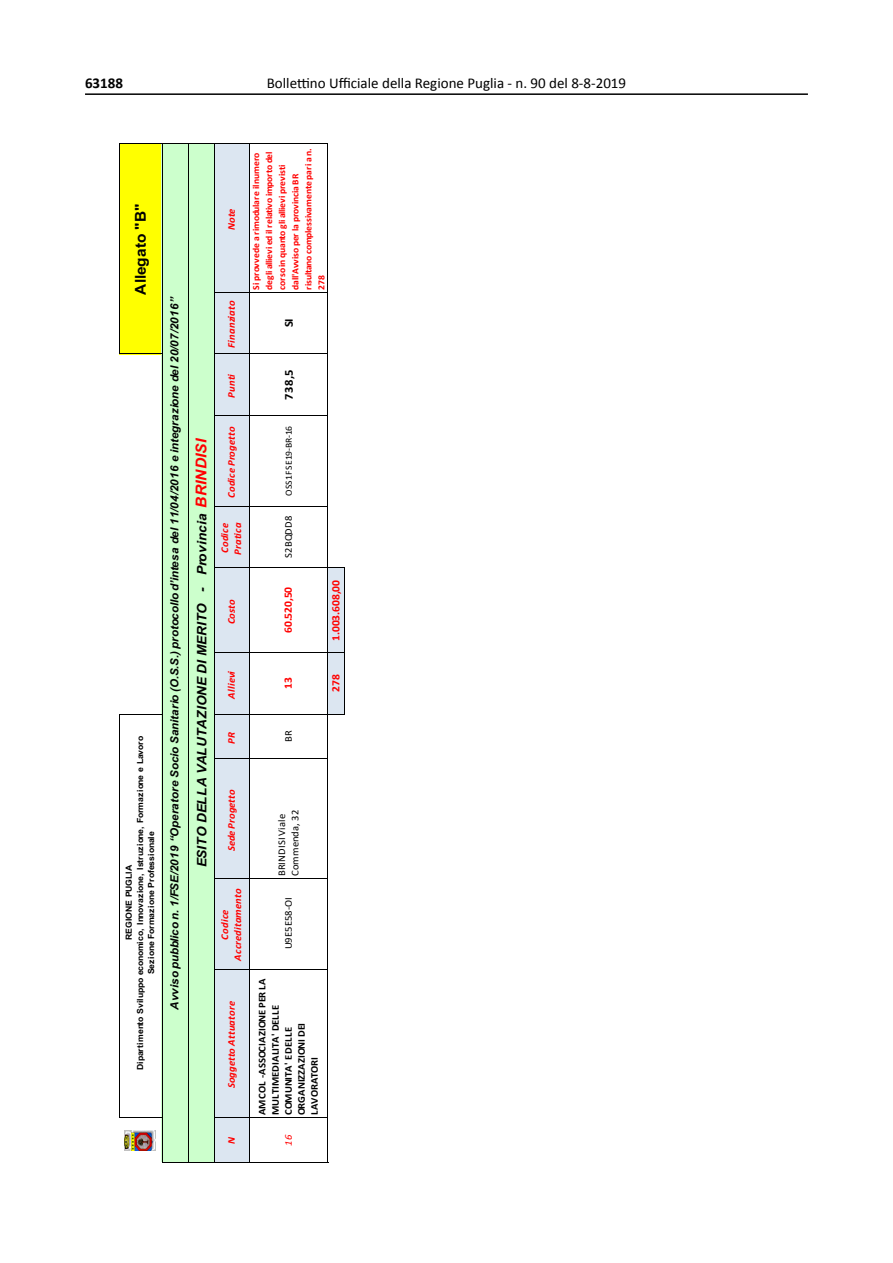
<style>
.page{position:relative;width:893px;height:1263px;background:#fff}
.page>*{position:absolute;margin:0;border:0;box-sizing:border-box;transform-origin:0 0}
.t1{font:15px "Calibri";color:#000}
.t2{font:700 15px "Arial";letter-spacing:.005em;color:#000}
.t3{font:700 15px "Calibri";color:#000}
.t4{font:italic 700 13.05px "Arial";letter-spacing:.005em;color:#000}
.t5{font:700 12.15px "Calibri";color:#000}
.t6{font:italic 700 11.25px "Arial";letter-spacing:-.01em;color:#000}
.t7{font:700 11.25px "Calibri";letter-spacing:-.005em;color:#f00}
.t8{font:italic 700 10.35px/13px "Calibri";letter-spacing:.02em;color:#f00;text-align:center}
.t9{font:700 10.35px/13px "Calibri";letter-spacing:.005em;color:#000}
.t10{font:10.35px/13px "Calibri";letter-spacing:.02em;color:#000}
.t11{font:10.35px "Calibri";letter-spacing:-.005em;color:#000}
.t12{font:italic 10.35px "Calibri";color:#f00}
.t13{font:700 9.3px/13px "Calibri";letter-spacing:-.02em;color:#f00}
.t14{font:9.3px "Calibri";letter-spacing:.025em;color:#000}
.t15{font:700 8.4px/11.2px "Arial";color:#000;text-align:center}
.s1{font-size:15px;color:#f00}
</style>
<div class="page">
<hr style="left:85px;top:93px;width:723px;height:2px;background:#000">
<div style="left:120px;top:143px;width:43px;height:211px;background:#ff0"></div>
<div style="left:162px;top:143px;width:53px;height:1018px;background:#cfc"></div>
<div style="left:214px;top:143px;width:36px;height:1018px;background:#dce6f1"></div>
<hr style="left:119px;top:714px;width:1px;height:403px;background:#000">
<hr style="left:119px;top:1117px;width:44px;height:1px;background:#000">
<hr style="left:120px;top:714px;width:43px;height:1px;background:#000">
<hr style="left:119px;top:353px;width:44px;height:1px;background:#000">
<hr style="left:215px;top:1117px;width:35px;height:1px;background:#000">
<hr style="left:215px;top:714px;width:35px;height:1px;background:#000">
<hr style="left:215px;top:353px;width:35px;height:1px;background:#000">
<hr style="left:120px;top:143px;width:130px;height:1px;background:#000">
<hr style="left:162px;top:1161px;width:88px;height:1px;background:#000">
<hr style="left:215px;top:969px;width:35px;height:1px;background:#000">
<hr style="left:215px;top:878px;width:35px;height:1px;background:#000">
<hr style="left:215px;top:758px;width:35px;height:1px;background:#000">
<hr style="left:215px;top:652px;width:35px;height:1px;background:#000">
<hr style="left:215px;top:567px;width:35px;height:1px;background:#000">
<hr style="left:215px;top:506px;width:35px;height:1px;background:#000">
<hr style="left:215px;top:415px;width:35px;height:1px;background:#000">
<hr style="left:215px;top:292px;width:35px;height:1px;background:#000">
<hr style="left:119px;top:143px;width:1px;height:210px;background:#000">
<hr style="left:162px;top:143px;width:1px;height:1018px;background:#000">
<hr style="left:188px;top:143px;width:1px;height:1018px;background:#000">
<hr style="left:214px;top:143px;width:1px;height:1018px;background:#000">
<div style="left:327px;top:567px;width:18px;height:148px;background:#dce6f1"></div>
<hr style="left:249px;top:1161px;width:79px;height:1px;background:#000">
<hr style="left:250px;top:1117px;width:78px;height:1px;background:#000">
<hr style="left:250px;top:969px;width:78px;height:1px;background:#000">
<hr style="left:250px;top:878px;width:78px;height:1px;background:#000">
<hr style="left:250px;top:758px;width:78px;height:1px;background:#000">
<hr style="left:250px;top:714px;width:95px;height:1px;background:#000">
<hr style="left:250px;top:652px;width:95px;height:1px;background:#000">
<hr style="left:250px;top:567px;width:95px;height:1px;background:#000">
<hr style="left:250px;top:506px;width:78px;height:1px;background:#000">
<hr style="left:250px;top:415px;width:78px;height:1px;background:#000">
<hr style="left:250px;top:353px;width:78px;height:1px;background:#000">
<hr style="left:250px;top:292px;width:78px;height:1px;background:#000">
<hr style="left:250px;top:143px;width:78px;height:1px;background:#000">
<hr style="left:249px;top:143px;width:1px;height:1018px;background:#000">
<hr style="left:327px;top:143px;width:1px;height:1018px;background:#000">
<hr style="left:344px;top:567px;width:1px;height:147px;background:#000">
<img style="left:125px;top:1130px;width:30px;height:21px">
<h1 class="t3" style="left:85px;top:72px;width:40px">63188</h1>
<h1 class="t1" style="left:267px;top:74px;width:361px">Bollettino Ufficiale della Regione Puglia - n. 90 del 8-8-2019</h1>
<p class="t2" style="left:130px;top:294px;width:93px;rotate:-90deg">Allegato "B"</p>
<p class="t15" style="left:123px;top:1070px;width:336px;rotate:-90deg">REGIONE PUGLIA<br>Dipartimento Sviluppo economico, Innovazione, Istruzione, Formazione e Lavoro<br>Sezione Formazione Professionale</p>
<p class="t6" style="left:167px;top:1010px;width:715px;rotate:-90deg">Avviso pubblico n. 1/FSE/2019 “Operatore Socio Sanitario (O.S.S.) protocollo d’intesa del 11/04/2016 e integrazione del 20/07/2016”</p>
<p class="t4" style="left:193px;top:867px;width:431px;rotate:-90deg">ESITO DELLA VALUTAZIONE DI MERITO - Provincia <span class="s1">BRINDISI</span></p>
<p class="t8" style="left:224px;top:230px;width:23px;rotate:-90deg">Note</p>
<p class="t8" style="left:224px;top:348px;width:49px;rotate:-90deg">Finanziato</p>
<p class="t8" style="left:224px;top:398px;width:26px;rotate:-90deg">Punti</p>
<p class="t8" style="left:224px;top:498px;width:73px;rotate:-90deg">Codice Progetto</p>
<p class="t8" style="left:218px;top:555px;width:34px;text-align:left;rotate:-90deg">Codice<br>Pratica</p>
<p class="t8" style="left:224px;top:624px;width:26px;rotate:-90deg">Costo</p>
<p class="t13" style="left:249px;top:290px;width:143px;rotate:-90deg">Si provvede a rimodulare il numero degli allievi ed il relativo importo del corso in quanto gli allievi previsti dall'Avviso per la provincia BR risultano complessivamente pari a n.<br>278</p>
<p class="t5" style="left:280px;top:327px;width:11px;rotate:-90deg">SI</p>
<p class="t5" style="left:280px;top:400px;width:31px;rotate:-90deg">738,5</p>
<p class="t14" style="left:282px;top:496px;width:72px;rotate:-90deg">OSS1FSE19-BR-16</p>
<p class="t10" style="left:282px;top:558px;width:44px;rotate:-90deg">S2BQDD8</p>
<p class="t7" style="left:280px;top:633px;width:48px;rotate:-90deg">60.520,50</p>
<p class="t7" style="left:328px;top:641px;width:62px;rotate:-90deg">1.003.608,00</p>
<p class="t8" style="left:224px;top:699px;width:29px;rotate:-90deg">Allievi</p>
<p class="t7" style="left:280px;top:689px;width:13px;rotate:-90deg">13</p>
<p class="t7" style="left:328px;top:692px;width:19px;rotate:-90deg">278</p>
<p class="t8" style="left:224px;top:744px;width:13px;rotate:-90deg">PR</p>
<p class="t10" style="left:282px;top:742px;width:13px;rotate:-90deg">BR</p>
<p class="t8" style="left:224px;top:851px;width:63px;rotate:-90deg">Sede Progetto</p>
<p class="t8" style="left:218px;top:961px;width:74px;rotate:-90deg">Codice<br>Accreditamento</p>
<p class="t8" style="left:224px;top:1088px;width:89px;rotate:-90deg">Soggetto Attuatore</p>
<p class="t8" style="left:224px;top:1144px;width:9px;rotate:-90deg">N</p>
<p class="t10" style="left:275px;top:876px;width:68px;rotate:-90deg">BRINDISI Viale<br>Commenda, 32</p>
<p class="t11" style="left:281px;top:949px;width:53px;rotate:-90deg">U9E5E58-OI</p>
<p class="t9" style="left:255px;top:1115px;width:138px;rotate:-90deg">AMCOL -ASSOCIAZIONE PER LA<br>MULTIMEDIALITA' DELLE<br>COMUNITA' EDELLE<br>ORGANIZZAZIONI DEI<br>LAVORATORI</p>
<p class="t12" style="left:281px;top:1146px;width:13px;rotate:-90deg">16</p>
</div>
